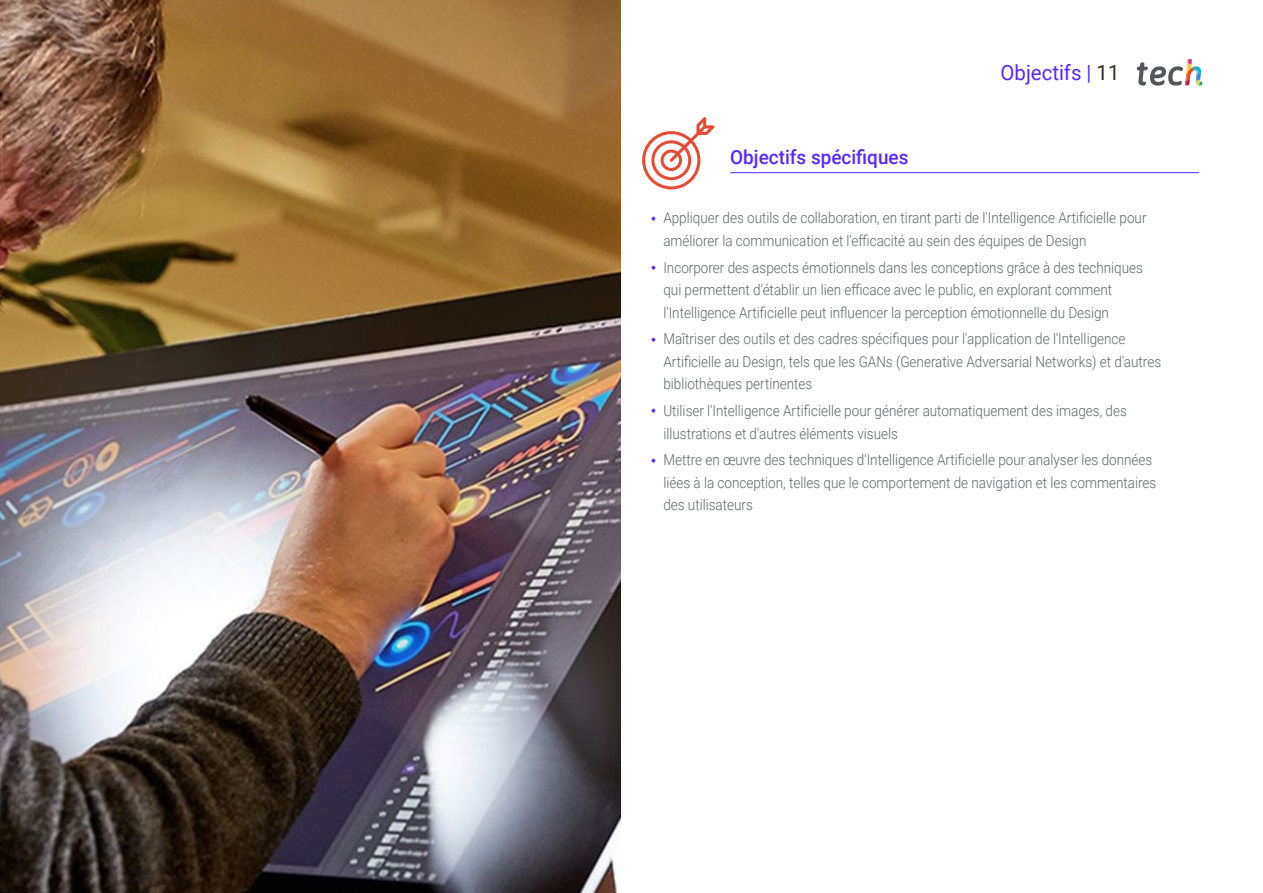
<style>
.page{position:relative;width:1263px;height:893px;background:#fff}
.page>*{position:absolute;margin:0;border:0;box-sizing:border-box;transform-origin:0 0}
.t1{font:21px "Roboto";color:#5927ff}
.t2{font:500 19.5px "Roboto";color:#5927ff}
.t3{font:300 15px/22.5px "Roboto";color:#61646a;scale:.9 1}
.s1{color:#312e20}
</style>
<div class="page">
<hr style="left:730px;top:172px;width:469px;height:1px;background:#5927ff">
<svg style="left:642px;top:117px;width:72px;height:72px"></svg>
<img style="left:0;top:0;width:621px;height:893px">
<svg style="left:1137px;top:59px;width:65px;height:27px"></svg>
<h2 class="t2" style="left:730px;top:144px;width:180px">Objectifs spécifiques</h2>
<h1 class="t1" style="left:1000px;top:57px;width:120px">Objectifs | <span class="s1">11</span></h1>
<p class="t3" style="left:663px;top:206px;width:538px">Appliquer des outils de collaboration, en tirant parti de l'Intelligence Artificielle pour améliorer la communication et l'efficacité au sein des équipes de Design</p>
<p class="t3" style="left:663px;top:255px;width:534px">Incorporer des aspects émotionnels dans les conceptions grâce à des techniques qui permettent d'établir un lien efficace avec le public, en explorant comment l'Intelligence Artificielle peut influencer la perception émotionnelle du Design</p>
<p class="t3" style="left:663px;top:327px;width:555px">Maîtriser des outils et des cadres spécifiques pour l'application de l'Intelligence<br>Artificielle au Design, tels que les GANs (Generative Adversarial Networks) et d'autres bibliothèques pertinentes</p>
<p class="t3" style="left:663px;top:399px;width:516px">Utiliser l'Intelligence Artificielle pour générer automatiquement des images, des illustrations et d'autres éléments visuels</p>
<p class="t3" style="left:663px;top:448px;width:549px">Mettre en œuvre des techniques d'Intelligence Artificielle pour analyser les données liées à la conception, telles que le comportement de navigation et les commentaires des utilisateurs</p>
</div>
